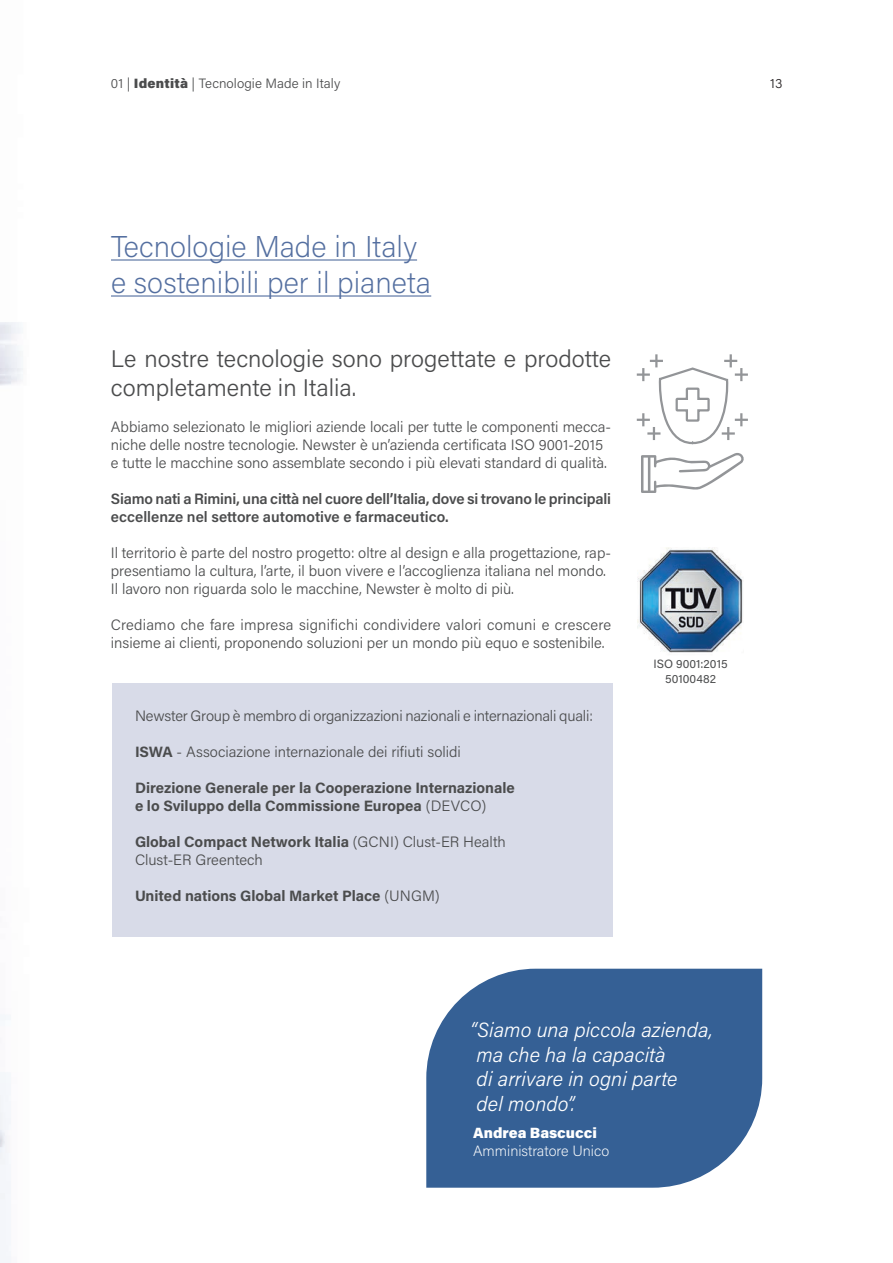
<style>
.page{position:relative;width:893px;height:1263px;background:#fff}
.page>*{position:absolute;margin:0;border:0;box-sizing:border-box;transform-origin:0 0}
.t1{font:200 30px/36px "Acumin Pro";color:#546fa0}
.t2{font:300 24px/28.8px "Acumin Pro";color:#4b4c4d}
.t3{font:italic 300 20.55px/24.6px "Acumin Pro";color:#fff}
.t4{font:300 15px/18px "Acumin Pro";color:#4b4c4d}
.t5{font:700 15px/18px "Acumin Pro";color:#4b4c4d}
.t6{font:600 15px/18px "Acumin Pro";letter-spacing:-.015em;color:#4b4c4d}
.t7{font:200 14.85px "Acumin Pro";color:#fff}
.t8{font:900 14.85px "Acumin Pro";color:#fff}
.t9{font:300 13.5px "Acumin Pro";letter-spacing:.005em;color:#4b4c4d}
.t10{font:300 13.5px "Acumin Pro";color:#231f20}
.t11{font:12px/15px "Acumin Pro";letter-spacing:.005em;color:#4b4c4d;text-align:center}
.s1{font-weight:900}
.s2{font-weight:700}
.s3{font-weight:300}
</style>
<div class="page">
<hr style="left:111px;top:259px;width:306px;height:2px;background:#546fa0">
<hr style="left:111px;top:295px;width:320px;height:2px;background:#546fa0">
<svg style="left:637px;top:354px;width:111px;height:91px"></svg>
<svg style="left:641px;top:453px;width:103px;height:40px"></svg>
<svg style="left:426px;top:969px;width:336px;height:219px;background:#446b9c"></svg>
<div style="left:112px;top:684px;width:500px;height:253px;background:#d8dbe8"></div>
<img style="left:637px;top:548px;width:106px;height:105px">
<p class="t9" style="left:111px;top:74px;width:231px">01 | <span class="s1">Identità</span> | Tecnologie Made in Italy</p>
<p class="t10" style="left:770px;top:74px;width:14px">13</p>
<h1 class="t1" style="left:111px;top:227px;width:322px">Tecnologie Made in Italy e sostenibili per il pianeta</h1>
<h2 class="t2" style="left:111px;top:343px;width:502px">Le nostre tecnologie sono progettate e prodotte completamente in Italia.</h2>
<p class="t4" style="left:111px;top:417px;width:502px">Abbiamo selezionato le migliori aziende locali per tutte le componenti mecca&shy;niche delle nostre tecnologie. Newster è un’azienda certificata ISO 9001-2015 e tutte le macchine sono assemblate secondo i più elevati standard di qualità.</p>
<p class="t6" style="left:111px;top:489px;width:502px">Siamo nati a Rimini, una città nel cuore dell’Italia, dove si trovano le principali eccellenze nel settore automotive e farmaceutico.</p>
<p class="t4" style="left:111px;top:543px;width:502px">Il territorio è parte del nostro progetto: oltre al design e alla progettazione, rap&shy;presentiamo la cultura, l’arte, il buon vivere e l’accoglienza italiana nel mondo.<br>Il lavoro non riguarda solo le macchine, Newster è molto di più.</p>
<p class="t4" style="left:111px;top:615px;width:502px">Crediamo che fare impresa significhi condividere valori comuni e crescere insieme ai clienti, proponendo soluzioni per un mondo più equo e sostenibile.</p>
<p class="t4" style="left:135px;top:706px;width:460px">Newster Group è membro di organizzazioni nazionali e internazionali quali:</p>
<p class="t4" style="left:135px;top:742px;width:327px"><span class="s2">ISWA</span> - Associazione internazionale dei rifiuti solidi</p>
<p class="t5" style="left:135px;top:778px;width:381px">Direzione Generale per la Cooperazione Internazionale e lo Sviluppo della Commissione Europea <span class="s3">(DEVCO)</span></p>
<p class="t4" style="left:135px;top:832px;width:372px"><span class="s2">Global Compact Network Italia</span> (GCNI) Clust-ER Health<br>Clust-ER Greentech</p>
<p class="t5" style="left:135px;top:886px;width:306px">United nations Global Market Place <span class="s3">(UNGM)</span></p>
<p class="t11" style="left:653px;top:656px;width:76px">ISO 9001:2015<br>50100482</p>
<h3 class="t3" style="left:470px;top:1016px;width:244px">“Siamo una piccola azienda, ma che ha la capacità<br>di arrivare in ogni parte<br>del mondo”.</h3>
<p class="t8" style="left:473px;top:1122px;width:125px">Andrea Bascucci</p>
<p class="t7" style="left:473px;top:1141px;width:138px">Amministratore Unico</p>
</div>
